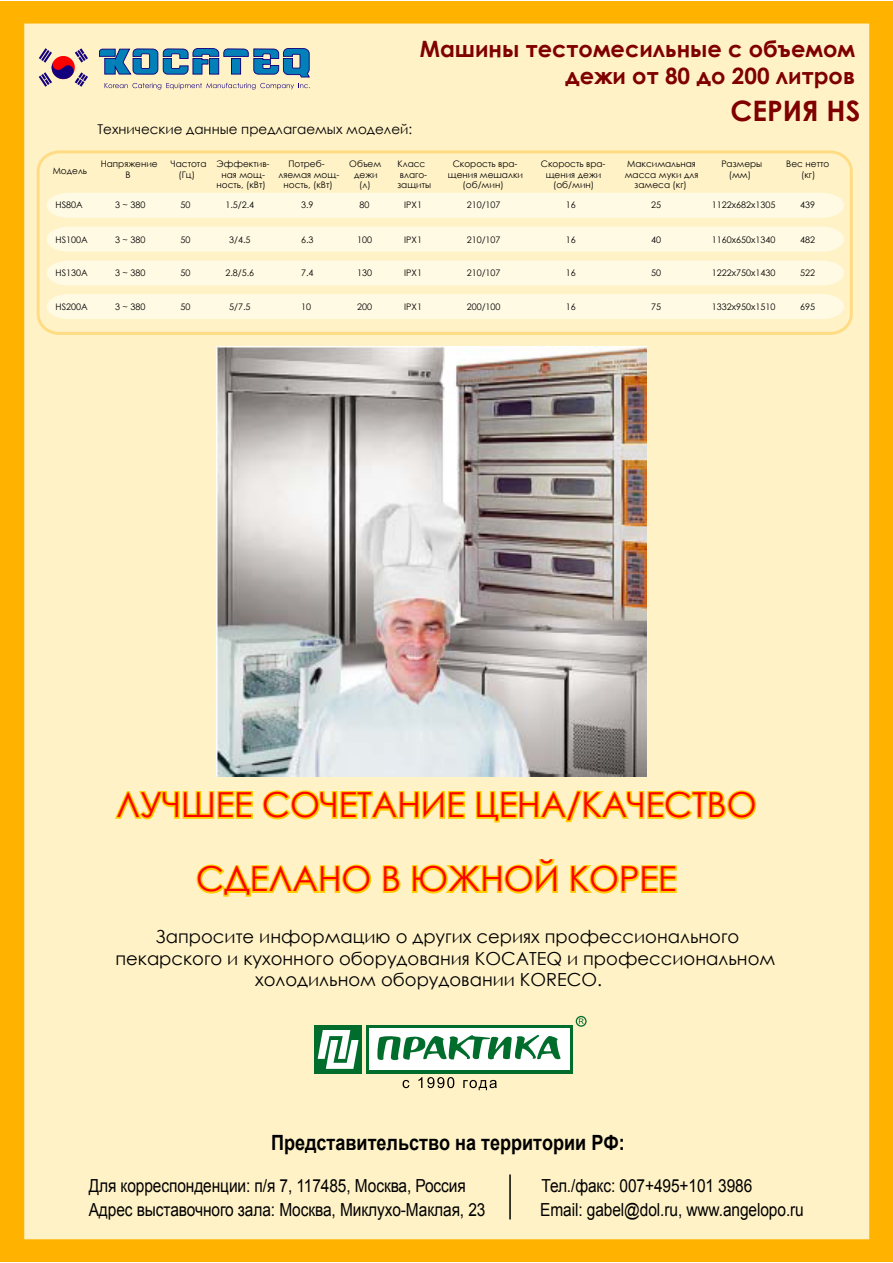
<style>
.page{position:relative;width:893px;height:1263px;background:#fff}
.page>*{position:absolute;margin:0;border:0;box-sizing:border-box;transform-origin:0 0}
.t1{font:34.5px/74.1px "Century Gothic";color:#f00;text-align:center}
.t2{font:700 28.2px "Century Gothic";color:#7f0000}
.t3{font:700 22.5px/27px "Century Gothic";color:#7f0000;text-align:right}
.t4{font:700 21px "Arial";color:#000;scale:.86 1}
.t5{font:18px "Arial";letter-spacing:-.005em;color:#000;scale:.86 1}
.t6{font:18px "Century Gothic";color:#000}
.t7{font:13.5px "Century Gothic";color:#000}
.t8{font:9px/10.5px "Century Gothic";color:#000;text-align:center}
</style>
<div class="page">
<div style="left:0;top:1px;width:893px;height:1260px;background:#ffb300"></div>
<div style="left:29px;top:28px;width:836px;height:1207px;background:#fff2c7"></div>
<div style="left:24px;top:24px;width:845px;height:1215px;border:9px solid #fff2c7"></div>
<svg style="left:39px;top:48px;width:49px;height:39px"></svg>
<svg style="left:105px;top:83px;width:205px;height:7px"></svg>
<svg style="left:99px;top:48px;width:211px;height:29px"></svg>
<svg style="left:37px;top:150px;width:816px;height:185px"></svg>
<svg style="left:115px;top:791px;width:138px;height:29px"></svg>
<svg style="left:262px;top:790px;width:204px;height:30px"></svg>
<svg style="left:475px;top:790px;width:282px;height:33px"></svg>
<svg style="left:196px;top:864px;width:176px;height:33px"></svg>
<svg style="left:382px;top:865px;width:19px;height:28px"></svg>
<svg style="left:411px;top:859px;width:147px;height:35px"></svg>
<svg style="left:570px;top:864px;width:107px;height:30px"></svg>
<div style="left:314px;top:1025px;width:48px;height:48px;background:#006d2c"></div>
<svg style="left:318px;top:1030px;width:40px;height:39px"></svg>
<div style="left:366px;top:1025px;width:206px;height:48px;background:#006d2c"></div>
<div style="left:369px;top:1028px;width:200px;height:42px;background:#fff"></div>
<svg style="left:377px;top:1035px;width:184px;height:26px"></svg>
<svg style="left:576px;top:1016px;width:11px;height:11px"></svg>
<svg style="left:403px;top:1080px;width:6px;height:8px"></svg>
<svg style="left:418px;top:1077px;width:36px;height:11px"></svg>
<svg style="left:463px;top:1080px;width:34px;height:10px"></svg>
<img style="left:216px;top:346px;width:430px;height:431px">
<hr style="left:509px;top:1174px;width:2px;height:45px;background:#000">
<h3 class="t3" style="left:420px;top:34px;width:437px">Машины тестомесильные с объемом дежи от 80 до 200 литров</h3>
<h3 class="t7" style="left:98px;top:120px;width:316px">Технические данные предлагаемых моделей:</h3>
<p class="t8" style="left:53px;top:165px;width:36px">Модель</p>
<p class="t8" style="left:101px;top:159px;width:59px">Напряжение<br>В</p>
<p class="t8" style="left:171px;top:159px;width:37px">Частота (Гц)</p>
<p class="t8" style="left:217px;top:159px;width:55px">Эффектив&shy;ная мощ&shy;ность, (кВт)</p>
<p class="t8" style="left:56px;top:200px;width:29px">HS80A</p>
<p class="t8" style="left:56px;top:234px;width:34px">HS100A</p>
<p class="t8" style="left:56px;top:268px;width:34px">HS130A</p>
<p class="t8" style="left:115px;top:200px;width:32px">3 ~ 380</p>
<p class="t8" style="left:115px;top:234px;width:32px">3 ~ 380</p>
<p class="t8" style="left:115px;top:268px;width:32px">3 ~ 380</p>
<p class="t8" style="left:180px;top:200px;width:11px">50</p>
<p class="t8" style="left:180px;top:234px;width:11px">50</p>
<p class="t8" style="left:180px;top:268px;width:11px">50</p>
<p class="t8" style="left:225px;top:200px;width:30px">1.5/2.4</p>
<p class="t8" style="left:229px;top:234px;width:23px">3/4.5</p>
<p class="t8" style="left:225px;top:268px;width:30px">2.8/5.6</p>
<p class="t8" style="left:56px;top:301px;width:34px">HS200A</p>
<p class="t8" style="left:115px;top:301px;width:32px">3 ~ 380</p>
<p class="t8" style="left:180px;top:301px;width:11px">50</p>
<p class="t8" style="left:229px;top:301px;width:23px">5/7.5</p>
<p class="t8" style="left:279px;top:159px;width:62px">Потреб&shy;ляемая мощ&shy;ность, (кВт)</p>
<p class="t8" style="left:349px;top:159px;width:34px">Объем дежи (л)</p>
<p class="t8" style="left:397px;top:159px;width:35px;text-align:left">Класс влаго&shy;защиты</p>
<p class="t8" style="left:448px;top:159px;width:77px">Скорость вра&shy;щения мешалки (об/мин)</p>
<p class="t8" style="left:541px;top:159px;width:66px">Скорость вра&shy;щения дежи (об/мин)</p>
<p class="t8" style="left:625px;top:159px;width:75px">Максимальная масса муки для замеса (кг)</p>
<p class="t8" style="left:301px;top:200px;width:14px">3.9</p>
<p class="t8" style="left:301px;top:234px;width:14px">6.3</p>
<p class="t8" style="left:301px;top:268px;width:14px">7.4</p>
<p class="t8" style="left:301px;top:301px;width:11px">10</p>
<p class="t8" style="left:360px;top:200px;width:11px">80</p>
<p class="t8" style="left:357px;top:234px;width:16px">100</p>
<p class="t8" style="left:357px;top:268px;width:16px">130</p>
<p class="t8" style="left:357px;top:301px;width:16px">200</p>
<p class="t8" style="left:467px;top:200px;width:35px">210/107</p>
<p class="t8" style="left:467px;top:234px;width:35px">210/107</p>
<p class="t8" style="left:467px;top:268px;width:35px">210/107</p>
<p class="t8" style="left:467px;top:301px;width:35px">200/100</p>
<p class="t8" style="left:566px;top:200px;width:11px">16</p>
<p class="t8" style="left:566px;top:234px;width:11px">16</p>
<p class="t8" style="left:566px;top:268px;width:11px">16</p>
<p class="t8" style="left:566px;top:301px;width:11px">16</p>
<p class="t8" style="left:651px;top:200px;width:11px">25</p>
<p class="t8" style="left:651px;top:234px;width:11px">40</p>
<p class="t8" style="left:651px;top:268px;width:11px">50</p>
<p class="t8" style="left:651px;top:301px;width:11px">75</p>
<p class="t8" style="left:404px;top:200px;width:19px">IPX1</p>
<p class="t8" style="left:404px;top:234px;width:19px">IPX1</p>
<p class="t8" style="left:404px;top:268px;width:19px">IPX1</p>
<p class="t8" style="left:404px;top:301px;width:19px">IPX1</p>
<h2 class="t2" style="left:730px;top:89px;width:131px">СЕРИЯ HS</h2>
<p class="t8" style="left:721px;top:159px;width:42px">Размеры (мм)</p>
<p class="t8" style="left:712px;top:200px;width:65px">1122x682x1305</p>
<p class="t8" style="left:712px;top:234px;width:65px">1160x650x1340</p>
<p class="t8" style="left:712px;top:268px;width:65px">1222x750x1430</p>
<p class="t8" style="left:712px;top:301px;width:65px">1332x950x1510</p>
<p class="t8" style="left:786px;top:159px;width:45px">Вес нетто (кг)</p>
<p class="t8" style="left:800px;top:200px;width:16px">439</p>
<p class="t8" style="left:800px;top:234px;width:16px">482</p>
<p class="t8" style="left:800px;top:268px;width:16px">522</p>
<p class="t8" style="left:800px;top:301px;width:16px">695</p>
<h1 class="t1" style="left:116px;top:766px;width:642px">ЛУЧШЕЕ СОЧЕТАНИЕ ЦЕНА/КАЧЕСТВО<br>СДЕЛАНО В ЮЖНОЙ КОРЕЕ</h1>
<h3 class="t6" style="left:155px;top:924px;width:585px">Запросите информацию о других сериях профессионального</h3>
<h3 class="t6" style="left:116px;top:946px;width:661px">пекарского и кухонного оборудования KOCATEQ и профессиональном</h3>
<h3 class="t6" style="left:255px;top:967px;width:348px">холодильном оборудовании KORECO.</h3>
<h3 class="t4" style="left:271px;top:1128px;width:413px">Представительство на территории РФ:</h3>
<h3 class="t5" style="left:89px;top:1173px;width:440px">Для корреспонденции: п/я 7, 117485, Москва, Россия</h3>
<h3 class="t5" style="left:542px;top:1173px;width:247px">Тел./факс: 007+495+101 3986</h3>
<h3 class="t5" style="left:89px;top:1197px;width:463px">Адрес выставочного зала: Москва, Миклухо-Маклая, 23</h3>
<h3 class="t5" style="left:540px;top:1197px;width:308px">Email: gabel@dol.ru, www.angelopo.ru</h3>
</div>
